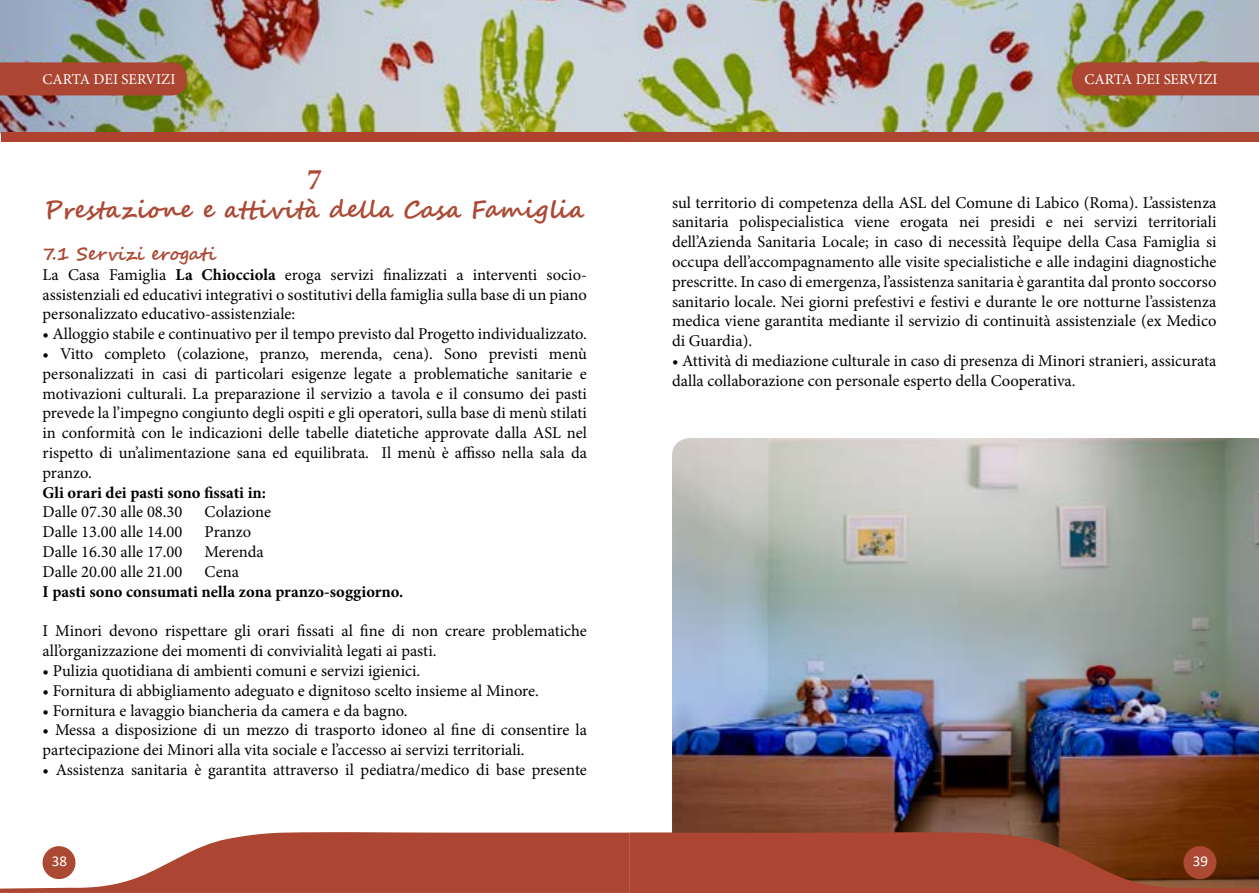
<style>
.page{position:relative;width:1259px;height:893px;background:#fff}
.page>*{position:absolute;margin:0;border:0;box-sizing:border-box;transform-origin:0 0}
.t1{font:700 30px "Minion Pro";color:#ac4934}
.t2{font:700 24px "Segoe Script";color:#ac4934}
.t3{font:700 18px "Segoe Script";color:#ac4934}
.t4{font:16.5px/19.8px "Minion Pro";color:#020203;text-align:justify}
.t5{font:700 16.5px "Minion Pro";color:#020203}
.t6{font:15px "Minion Pro";color:#fff}
.t7{font:15px "Calibri";color:#fff}
.s1{font-weight:700}
</style>
<div class="page">
<img style="left:0;top:0;width:1259px;height:134px">
<div style="left:1px;top:133px;width:628px;height:9px;background:#af4230"></div>
<div style="left:630px;top:133px;width:629px;height:9px;background:#ac4532"></div>
<div style="left:0;top:62px;width:187px;height:33px;background:#ac4532"></div>
<div style="left:1072px;top:62px;width:187px;height:33px;background:#ac4532"></div>
<img style="left:672px;top:438px;width:587px;height:393px">
<svg style="left:0;top:831px;width:1259px;height:62px;background:#ae5a48"></svg>
<p class="t6" style="left:43px;top:69px;width:134px">CARTA DEI SERVIZI</p>
<p class="t6" style="left:1084px;top:69px;width:134px">CARTA DEI SERVIZI</p>
<h1 class="t1" style="left:307px;top:158px;width:16px">7</h1>
<h2 class="t2" style="left:44px;top:190px;width:542px">Prestazione e attività della Casa Famiglia</h2>
<p class="t3" style="left:43px;top:239px;width:176px">7.1 Servizi erogati</p>
<p class="t4" style="left:43px;top:265px;width:546px">La Casa Famiglia <span class="s1">La Chiocciola</span> eroga servizi finalizzati a interventi socio&shy;assistenziali ed educativi integrativi o sostitutivi della famiglia sulla base di un piano personalizzato educativo-assistenziale:</p>
<p class="t4" style="left:43px;top:324px;width:546px">• Alloggio stabile e continuativo per il tempo previsto dal Progetto individualizzato.</p>
<p class="t4" style="left:43px;top:344px;width:546px">• Vitto completo (colazione, pranzo, merenda, cena). Sono previsti menù personalizzati in casi di particolari esigenze legate a problematiche sanitarie e motivazioni culturali. La preparazione il servizio a tavola e il consumo dei pasti prevede la l’impegno congiunto degli ospiti e gli operatori, sulla base di menù stilati in conformità con le indicazioni delle tabelle diatetiche approvate dalla ASL nel rispetto di un’alimentazione sana ed equilibrata. Il menù è affisso nella sala da pranzo.</p>
<p class="t5" style="left:43px;top:481px;width:225px">Gli orari dei pasti sono fissati in:</p>
<p class="t4" style="left:43px;top:502px;width:141px">Dalle 07.30 alle 08.30</p>
<p class="t4" style="left:205px;top:502px;width:68px">Colazione</p>
<p class="t4" style="left:43px;top:522px;width:141px">Dalle 13.00 alle 14.00</p>
<p class="t4" style="left:205px;top:522px;width:48px">Pranzo</p>
<p class="t4" style="left:43px;top:542px;width:141px">Dalle 16.30 alle 17.00</p>
<p class="t4" style="left:205px;top:542px;width:61px">Merenda</p>
<p class="t4" style="left:43px;top:562px;width:141px">Dalle 20.00 alle 21.00</p>
<p class="t4" style="left:205px;top:562px;width:36px">Cena</p>
<p class="t5" style="left:43px;top:580px;width:362px">I pasti sono consumati nella zona pranzo-soggiorno.</p>
<p class="t4" style="left:43px;top:621px;width:546px">I Minori devono rispettare gli orari fissati al fine di non creare problematiche all’organizzazione dei momenti di convivialità legati ai pasti.</p>
<p class="t4" style="left:43px;top:661px;width:379px">• Pulizia quotidiana di ambienti comuni e servizi igienici.</p>
<p class="t4" style="left:43px;top:681px;width:498px">• Fornitura di abbigliamento adeguato e dignitoso scelto insieme al Minore.</p>
<p class="t4" style="left:43px;top:700px;width:367px">• Fornitura e lavaggio biancheria da camera e da bagno.</p>
<p class="t4" style="left:43px;top:720px;width:546px">• Messa a disposizione di un mezzo di trasporto idoneo al fine di consentire la partecipazione dei Minori alla vita sociale e l’accesso ai servizi territoriali.</p>
<p class="t4" style="left:43px;top:760px;width:546px">• Assistenza sanitaria è garantita attraverso il pediatra/medico di base presente</p>
<p class="t7" style="left:52px;top:850px;width:17px">38</p>
<p class="t4" style="left:672px;top:192px;width:546px">sul territorio di competenza della ASL del Comune di Labico (Roma). L’assistenza sanitaria polispecialistica viene erogata nei presidi e nei servizi territoriali dell’Azienda Sanitaria Locale; in caso di necessità l’equipe della Casa Famiglia si occupa dell’accompagnamento alle visite specialistiche e alle indagini diagnostiche prescritte. In caso di emergenza, l’assistenza sanitaria è garantita dal pronto soccorso sanitario locale. Nei giorni prefestivi e festivi e durante le ore notturne l’assistenza medica viene garantita mediante il servizio di continuità assistenziale (ex Medico di Guardia).</p>
<p class="t4" style="left:672px;top:351px;width:546px">• Attività di mediazione culturale in caso di presenza di Minori stranieri, assicurata dalla collaborazione con personale esperto della Cooperativa.</p>
<p class="t7" style="left:1192px;top:851px;width:17px">39</p>
</div>
